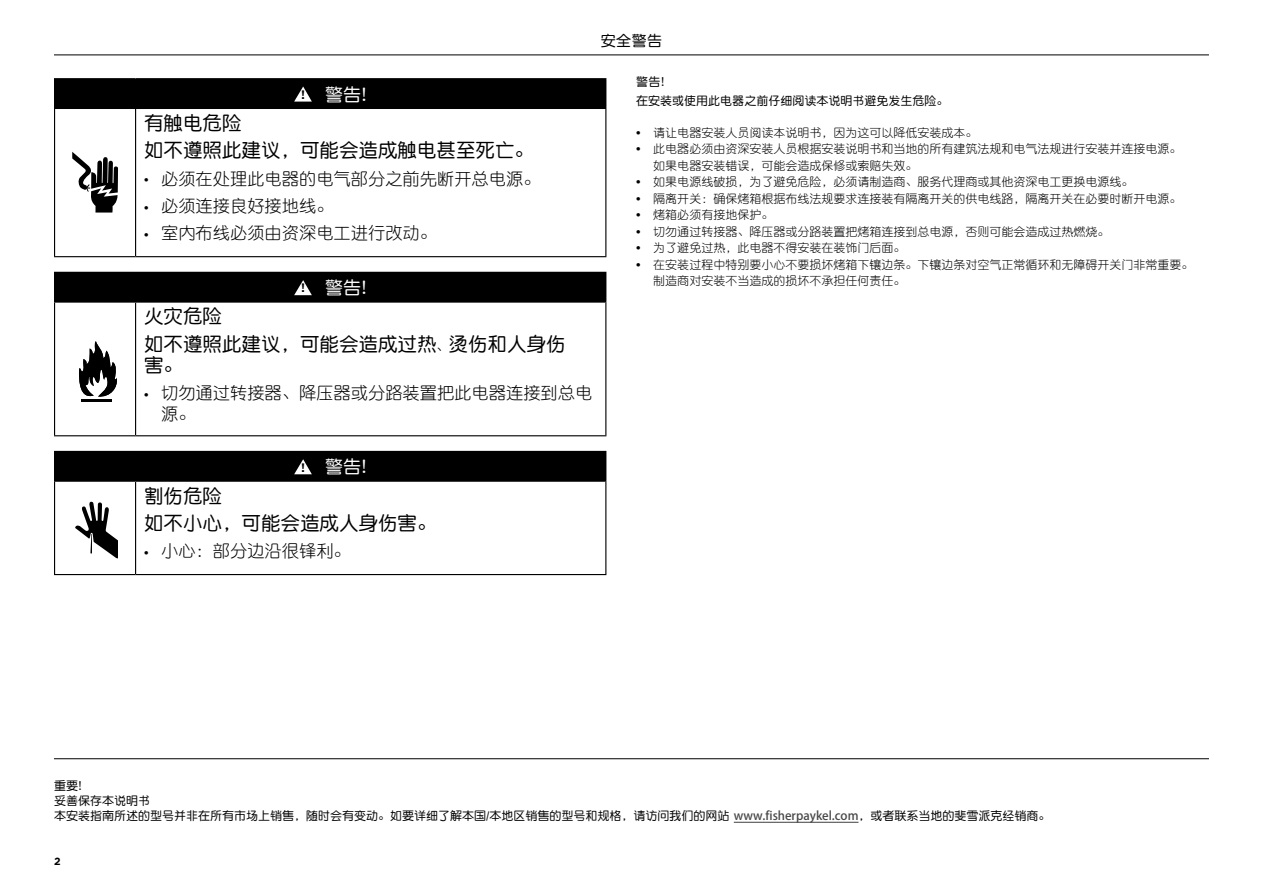
<style>
.page{position:relative;width:1263px;height:893px;background:#fff}
.page>*{position:absolute;margin:0;border:0;box-sizing:border-box;transform-origin:0 0}
.t1{font:19.5px/27.5px "DF Yuan GB W5";color:#000}
.t2{font:18px "DF Yuan GB W5";color:#fff}
.t3{font:17.25px/27.5px "DF Yuan GB W3";color:#000}
.t4{font:15px "DF Yuan GB W5";color:#000}
.t5{font:12px/16.5px "DF Yuan GB W3";color:#000}
.t6{font:12px/15px "DF Yuan GB W5";color:#000}
.t7{font:700 10.5px "Gotham";color:#000}
.s1{font-family:"Gotham";font-weight:700;font-size:12.3px;color:#000}
.s2{font-size:12px}
.s3{font-family:"Adobe Heiti Std";color:#484848}
</style>
<div class="page">
<hr style="left:54px;top:55px;width:1155px;height:1px;background:#000">
<div style="left:55px;top:79px;width:551px;height:29px;background:#000"></div>
<hr style="left:54px;top:78px;width:82px;height:1px;background:#000">
<svg style="left:54px;top:79px;width:1px;height:29px"></svg>
<hr style="left:136px;top:78px;width:470px;height:1px;background:#000">
<hr style="left:54px;top:108px;width:82px;height:1px;background:#000">
<hr style="left:54px;top:109px;width:1px;height:147px;background:#000">
<hr style="left:136px;top:108px;width:470px;height:1px;background:#000">
<hr style="left:135px;top:109px;width:1px;height:147px;background:#000">
<hr style="left:605px;top:109px;width:1px;height:147px;background:#000">
<hr style="left:54px;top:256px;width:82px;height:1px;background:#000">
<hr style="left:136px;top:256px;width:470px;height:1px;background:#000">
<svg style="left:294px;top:87px;width:18px;height:15px"></svg>
<svg style="left:72px;top:152px;width:46px;height:61px"></svg>
<div style="left:55px;top:272px;width:551px;height:30px;background:#000"></div>
<hr style="left:54px;top:272px;width:82px;height:1px;background:#000">
<svg style="left:54px;top:273px;width:1px;height:28px"></svg>
<hr style="left:54px;top:301px;width:82px;height:2px;background:#000">
<hr style="left:54px;top:303px;width:1px;height:132px;background:#000">
<hr style="left:136px;top:301px;width:470px;height:2px;background:#000">
<hr style="left:135px;top:303px;width:1px;height:132px;background:#000">
<hr style="left:605px;top:303px;width:1px;height:132px;background:#000">
<hr style="left:54px;top:435px;width:82px;height:1px;background:#000">
<hr style="left:136px;top:435px;width:470px;height:1px;background:#000">
<svg style="left:294px;top:280px;width:18px;height:15px"></svg>
<svg style="left:79px;top:341px;width:38px;height:56px"></svg>
<hr style="left:82px;top:399px;width:30px;height:2px;background:#000">
<div style="left:55px;top:451px;width:551px;height:30px;background:#000"></div>
<hr style="left:54px;top:451px;width:82px;height:1px;background:#000">
<svg style="left:54px;top:452px;width:1px;height:29px"></svg>
<hr style="left:54px;top:481px;width:82px;height:1px;background:#000">
<hr style="left:54px;top:482px;width:1px;height:92px;background:#000">
<hr style="left:136px;top:481px;width:470px;height:1px;background:#000">
<hr style="left:135px;top:482px;width:1px;height:92px;background:#000">
<hr style="left:605px;top:482px;width:1px;height:92px;background:#000">
<hr style="left:54px;top:574px;width:82px;height:1px;background:#000">
<hr style="left:136px;top:574px;width:470px;height:1px;background:#000">
<svg style="left:294px;top:459px;width:18px;height:15px"></svg>
<svg style="left:75px;top:502px;width:43px;height:56px"></svg>
<hr style="left:54px;top:758px;width:1155px;height:1px;background:#000">
<hr style="left:734px;top:822px;width:124px;height:1px;background:#484848">
<p class="t4" style="left:601px;top:32px;width:63px">安全警告</p>
<h2 class="t2" style="left:301px;top:84px;width:79px"><span class="s1">!</span> 警告！</h2>
<h1 class="t1" style="left:144px;top:109px;width:392px">有触电危险<br>如不遵照此建议，可能会造成触电甚至死亡。</h1>
<h3 class="t3" style="left:161px;top:164px;width:381px">必须在处理此电器的电气部分之前先断开总电源。必须连接良好接地线。<br>室内布线必须由资深电工进行改动。</h3>
<h2 class="t2" style="left:301px;top:278px;width:79px"><span class="s1">!</span> 警告！</h2>
<h1 class="t1" style="left:144px;top:302px;width:423px">火灾危险<br>如不遵照此建议，可能会造成过热<span class="s2">、</span>烫伤和人身伤</h1>
<h1 class="t1" style="left:144px;top:351px;width:40px">害。</h1>
<h3 class="t3" style="left:161px;top:382px;width:433px;line-height:21px">切勿通过转接器、降压器或分路装置把此电器连接到总电源。</h3>
<h2 class="t2" style="left:301px;top:457px;width:79px"><span class="s1">!</span> 警告！</h2>
<h1 class="t1" style="left:144px;top:481px;width:294px">割伤危险<br>如不小心，可能会造成人身伤害。</h1>
<h3 class="t3" style="left:161px;top:537px;width:191px">小心：部分边沿很锋利。</h3>
<p class="t6" style="left:636px;top:72px;width:313px;line-height:19.2px">警告！<br>在安装或使用此电器之前仔细阅读本说明书避免发生危险。</p>
<p class="t5" style="left:653px;top:124px;width:542px">请让电器安装人员阅读本说明书，因为这可以降低安装成本。<br>此电器必须由资深安装人员根据安装说明书和当地的所有建筑法规和电气法规进行安装并连接电源。如果电器安装错误，可能会造成保修或索赔失效。<br>如果电源线破损，为了避免危险，必须请制造商、服务代理商或其他资深电工更换电源线。<br>隔离开关：确保烤箱根据布线法规要求连接装有隔离开关的供电线路，隔离开关在必要时断开电源。烤箱必须有接地保护。<br>切勿通过转接器、降压器或分路装置把烤箱连接到总电源，否则可能会造成过热燃烧。<br>为了避免过热，此电器不得安装在装饰门后面。<br>在安装过程中特别要小心不要损坏烤箱下镶边条。下镶边条对空气正常循环和无障碍开关门非常重要。制造商对安装不当造成的损坏不承担任何责任。</p>
<p class="t6" style="left:54px;top:778px;width:998px">重要！<br>妥善保存本说明书<br>本安装指南所述的型号并非在所有市场上销售，随时会有变动。如要详细了解本国/本地区销售的型号和规格，请访问我们的网站 <span class="s3">www.fisherpaykel.com</span>，或者联系当地的斐雪派克经销商。</p>
<p class="t7" style="left:54px;top:855px;width:8px">2</p>
</div>
